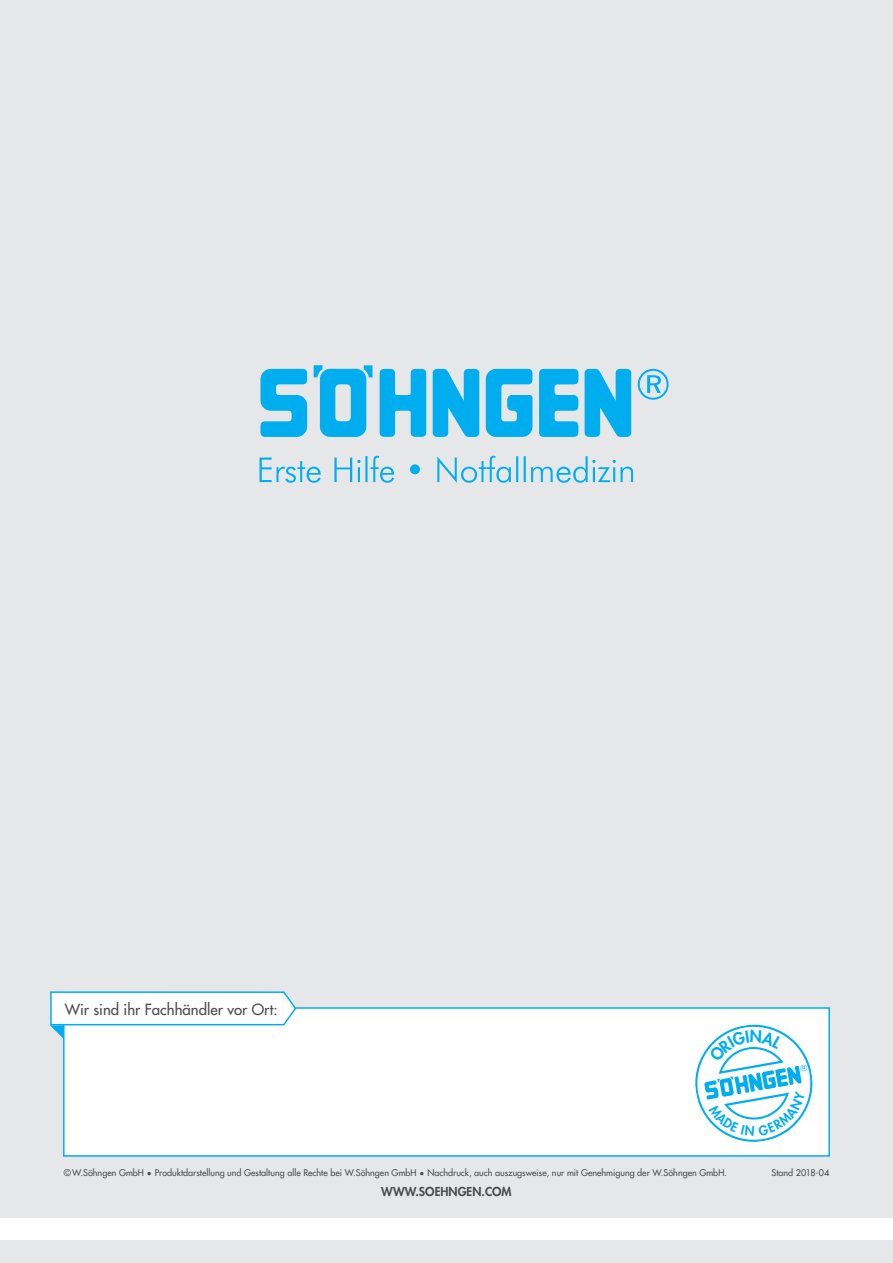
<style>
.page{position:relative;width:893px;height:1263px;background:#e6e7e9}
.page>*{position:absolute;margin:0;border:0;box-sizing:border-box;transform-origin:0 0}
.t1{font:500 15px "Futura Std";color:#4b4c4d}
.t2{font:800 12px "Futura Std";color:#4b4c4d}
.t3{font:500 9px "Futura Std";color:#4b4c4d}
.s1{font-weight:300}
</style>
<div class="page">
<div style="left:0;top:1218px;width:893px;height:21px;background:#fff"></div>
<svg style="left:260px;top:456px;width:373px;height:27px"></svg>
<svg style="left:260px;top:365px;width:409px;height:72px"></svg>
<div style="left:63px;top:1007px;width:767px;height:150px;background:#fff;border:2px solid #00aeef"></div>
<svg style="left:50px;top:991px;width:248px;height:48px"></svg>
<svg style="left:695px;top:1024px;width:118px;height:118px"></svg>
<h1 class="t1" style="left:65px;top:1000px;width:214px">Wir sind ihr Fachhändler vor Ort:</h1>
<p class="t3" style="left:64px;top:1167px;width:665px">©W.Söhngen GmbH <span class="s1">•</span> Produktdarstellung und Gestaltung alle Rechte bei W.Söhngen GmbH <span class="s1">•</span> Nachdruck, auch auszugsweise, nur mit Genehmigung der W.Söhngen GmbH.</p>
<p class="t3" style="left:772px;top:1167px;width:59px">Stand 2018-04</p>
<h2 class="t2" style="left:381px;top:1184px;width:132px">WWW.SOEHNGEN.COM</h2>
</div>
